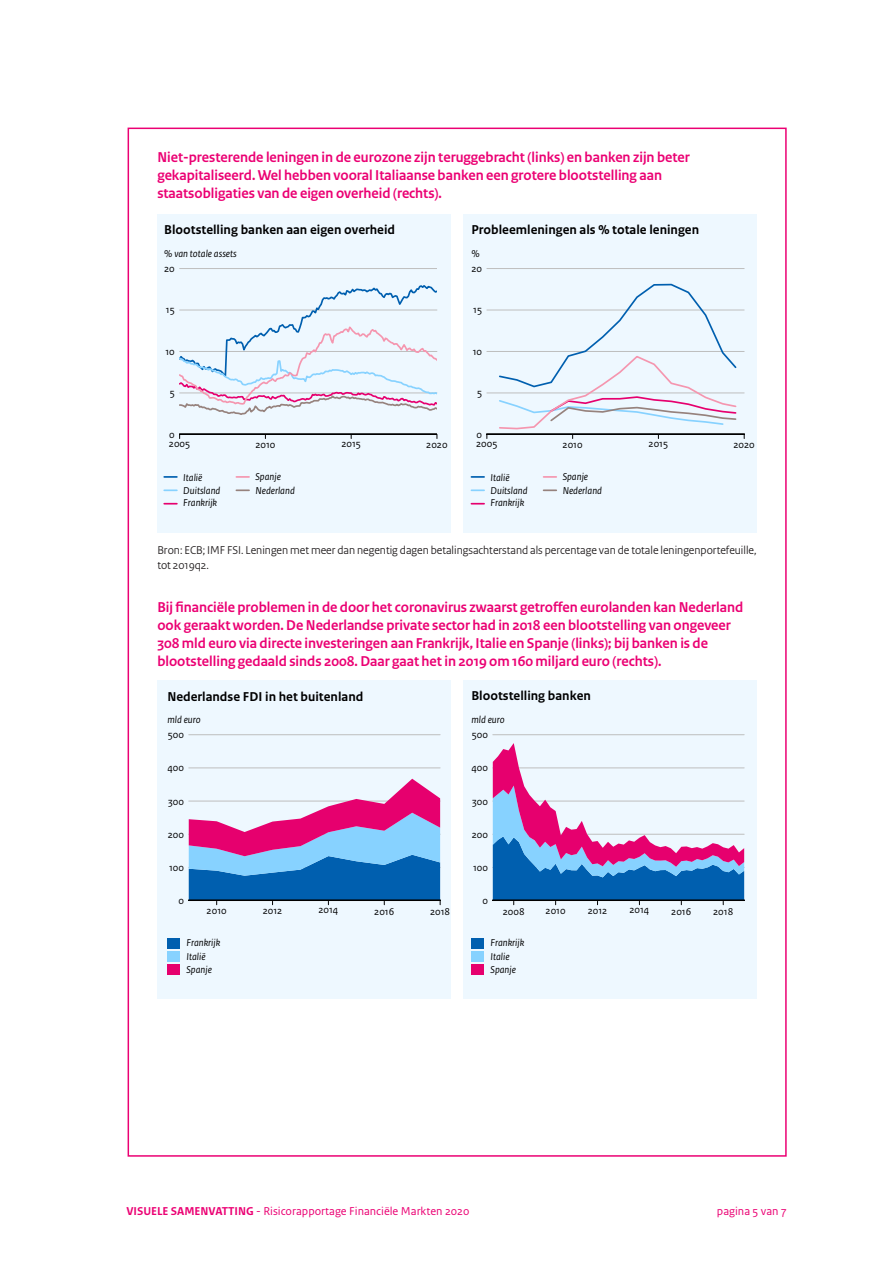
<style>
.page{position:relative;width:893px;height:1263px;background:#fff}
.page>*{position:absolute;margin:0;border:0;box-sizing:border-box;transform-origin:0 0}
.CPB_binnenwerk_kop_2{font:700 15px "Rijksoverheid Sans Heading";color:#eb0073}
.t1{font:700 13.5px "Rijksoverheid Sans Text";color:#000}
.CPB_binnenwerk_kop_2-2{font:12px/15px "Rijksoverheid Sans Heading";color:#231f20}
.t2{font:12px "Rijksoverheid Sans Text";color:#eb0073}
.t3{font:italic 10.5px/12.9px "Rijksoverheid Sans Text";color:#000}
.t4{font:10.5px "Rijksoverheid Sans Text";color:#000}
.s1{font-weight:700}
</style>
<div class="page">
<div style="left:463px;top:214px;width:294px;height:318px;background:#eef8ff"></div>
<hr style="left:487px;top:434px;width:257px;height:1px;background:#bebebe">
<hr style="left:487px;top:393px;width:257px;height:1px;background:#bebebe">
<hr style="left:487px;top:351px;width:257px;height:1px;background:#bebebe">
<hr style="left:487px;top:310px;width:257px;height:1px;background:#bebebe">
<hr style="left:487px;top:269px;width:257px;height:1px;background:#bebebe">
<svg style="left:498px;top:283px;width:240px;height:155px"></svg>
<hr style="left:487px;top:433px;width:257px;height:1px;background:#000">
<svg style="left:471px;top:476px;width:13px;height:2px"></svg>
<svg style="left:471px;top:489px;width:13px;height:2px"></svg>
<svg style="left:471px;top:503px;width:13px;height:1px"></svg>
<svg style="left:544px;top:476px;width:12px;height:2px"></svg>
<svg style="left:544px;top:489px;width:12px;height:2px"></svg>
<div style="left:463px;top:680px;width:294px;height:318px;background:#eef8ff"></div>
<hr style="left:493px;top:734px;width:251px;height:1px;background:#bebebe">
<svg style="left:493px;top:743px;width:251px;height:162px"></svg>
<hr style="left:493px;top:899px;width:251px;height:1px;background:#000">
<div style="left:471px;top:938px;width:13px;height:10px;background:#005faf"></div>
<div style="left:471px;top:951px;width:13px;height:11px;background:#87d2ff"></div>
<div style="left:471px;top:964px;width:13px;height:11px;background:#e6006e"></div>
<div style="left:157px;top:214px;width:294px;height:318px;background:#eef8ff"></div>
<hr style="left:180px;top:434px;width:257px;height:1px;background:#bebebe">
<hr style="left:180px;top:269px;width:257px;height:1px;background:#bebebe">
<svg style="left:180px;top:285px;width:257px;height:130px"></svg>
<hr style="left:180px;top:433px;width:257px;height:1px;background:#000">
<svg style="left:164px;top:476px;width:13px;height:2px"></svg>
<svg style="left:164px;top:489px;width:13px;height:2px"></svg>
<svg style="left:164px;top:503px;width:13px;height:1px"></svg>
<svg style="left:236px;top:476px;width:13px;height:2px"></svg>
<svg style="left:236px;top:489px;width:13px;height:2px"></svg>
<div style="left:157px;top:680px;width:294px;height:318px;background:#eef8ff"></div>
<hr style="left:189px;top:768px;width:251px;height:1px;background:#bebebe">
<hr style="left:189px;top:734px;width:251px;height:1px;background:#bebebe">
<svg style="left:189px;top:779px;width:252px;height:126px"></svg>
<hr style="left:189px;top:899px;width:251px;height:1px;background:#000">
<div style="left:167px;top:938px;width:13px;height:10px;background:#005faf"></div>
<div style="left:167px;top:951px;width:13px;height:11px;background:#87d2ff"></div>
<div style="left:167px;top:964px;width:13px;height:11px;background:#e6006e"></div>
<p class="CPB_binnenwerk_kop_2" style="left:157px;top:149px;width:534px">Niet-presterende leningen in de eurozone zijn teruggebracht (links) en banken zijn beter</p>
<p class="CPB_binnenwerk_kop_2" style="left:157px;top:167px;width:506px">gekapitaliseerd. Wel hebben vooral Italiaanse banken een grotere blootstelling aan</p>
<p class="CPB_binnenwerk_kop_2" style="left:157px;top:185px;width:286px">staatsobligaties van de eigen overheid (rechts).</p>
<p class="t1" style="left:164px;top:222px;width:232px">Blootstelling banken aan eigen overheid</p>
<p class="t3" style="left:164px;top:248px;width:74px">% van totale assets</p>
<p class="t1" style="left:471px;top:222px;width:229px">Probleemleningen als % totale leningen</p>
<p class="t3" style="left:471px;top:247px;width:10px">%</p>
<p class="t4" style="left:164px;top:263px;width:12px">20</p>
<p class="t4" style="left:471px;top:263px;width:12px">20</p>
<p class="t4" style="left:166px;top:304px;width:10px">15</p>
<p class="t4" style="left:473px;top:304px;width:10px">15</p>
<p class="t4" style="left:165px;top:345px;width:11px">10</p>
<p class="t4" style="left:473px;top:345px;width:11px">10</p>
<p class="t4" style="left:170px;top:387px;width:7px">5</p>
<p class="t4" style="left:477px;top:387px;width:7px">5</p>
<p class="t4" style="left:169px;top:428px;width:7px">0</p>
<p class="t4" style="left:476px;top:428px;width:7px">0</p>
<p class="t4" style="left:169px;top:437px;width:23px">2005</p>
<p class="t4" style="left:255px;top:438px;width:22px">2010</p>
<p class="t4" style="left:341px;top:437px;width:21px">2015</p>
<p class="t4" style="left:426px;top:438px;width:23px">2020</p>
<p class="t4" style="left:476px;top:437px;width:23px">2005</p>
<p class="t4" style="left:563px;top:438px;width:22px">2010</p>
<p class="t4" style="left:649px;top:437px;width:21px">2015</p>
<p class="t4" style="left:733px;top:438px;width:23px">2020</p>
<p class="t3" style="left:183px;top:471px;width:39px">Italië<br>Duitsland<br>Frankrijk</p>
<p class="t3" style="left:255px;top:469px;width:41px;line-height:14.4px">Spanje<br>Nederland</p>
<p class="t3" style="left:490px;top:471px;width:39px">Italië<br>Duitsland<br>Frankrijk</p>
<p class="t3" style="left:563px;top:469px;width:41px;line-height:14.4px">Spanje<br>Nederland</p>
<p class="CPB_binnenwerk_kop_2-2" style="left:157px;top:543px;width:601px">Bron: ECB; IMF FSI. Leningen met meer dan negentig dagen betalingsachterstand als percentage van de totale leningenportefeuille, tot 2019q2.</p>
<p class="CPB_binnenwerk_kop_2" style="left:157px;top:599px;width:587px">Bij financiële problemen in de door het coronavirus zwaarst getroffen eurolanden kan Nederland</p>
<p class="CPB_binnenwerk_kop_2" style="left:157px;top:617px;width:575px">ook geraakt worden. De Nederlandse private sector had in 2018 een blootstelling van ongeveer</p>
<p class="CPB_binnenwerk_kop_2" style="left:157px;top:635px;width:552px">308 mld euro via directe investeringen aan Frankrijk, Italie en Spanje (links); bij banken is de</p>
<p class="CPB_binnenwerk_kop_2" style="left:157px;top:653px;width:506px">blootstelling gedaald sinds 2008. Daar gaat het in 2019 om 160 miljard euro (rechts).</p>
<p class="t1" style="left:167px;top:689px;width:197px">Nederlandse FDI in het buitenland</p>
<p class="t3" style="left:167px;top:714px;width:35px">mld euro</p>
<p class="t1" style="left:471px;top:688px;width:121px">Blootstelling banken</p>
<p class="t3" style="left:471px;top:714px;width:35px">mld euro</p>
<p class="t4" style="left:168px;top:729px;width:18px">500</p>
<p class="t4" style="left:472px;top:729px;width:18px">500</p>
<p class="t4" style="left:167px;top:762px;width:18px">400</p>
<p class="t4" style="left:471px;top:762px;width:18px">400</p>
<p class="t4" style="left:168px;top:795px;width:17px">300</p>
<p class="t4" style="left:472px;top:795px;width:17px">300</p>
<p class="t4" style="left:168px;top:828px;width:18px">200</p>
<p class="t4" style="left:472px;top:828px;width:18px">200</p>
<p class="t4" style="left:169px;top:861px;width:16px">100</p>
<p class="t4" style="left:473px;top:861px;width:16px">100</p>
<p class="t4" style="left:178px;top:894px;width:7px">0</p>
<p class="t4" style="left:482px;top:894px;width:7px">0</p>
<p class="t4" style="left:207px;top:904px;width:22px">2010</p>
<p class="t4" style="left:263px;top:904px;width:21px">2012</p>
<p class="t4" style="left:318px;top:903px;width:21px">2014</p>
<p class="t4" style="left:374px;top:905px;width:22px">2016</p>
<p class="t4" style="left:430px;top:905px;width:22px">2018</p>
<p class="t4" style="left:503px;top:905px;width:23px">2008</p>
<p class="t4" style="left:546px;top:904px;width:22px">2010</p>
<p class="t4" style="left:588px;top:904px;width:21px">2012</p>
<p class="t4" style="left:629px;top:903px;width:21px">2014</p>
<p class="t4" style="left:671px;top:905px;width:22px">2016</p>
<p class="t4" style="left:713px;top:905px;width:22px">2018</p>
<p class="t3" style="left:186px;top:935px;width:35px;line-height:14.4px">Frankrijk<br>Italië</p>
<p class="t3" style="left:186px;top:963px;width:27px">Spanje</p>
<p class="t3" style="left:490px;top:935px;width:35px;line-height:14.4px">Frankrijk<br>Italie</p>
<p class="t3" style="left:490px;top:963px;width:27px">Spanje</p>
<p class="t2" style="left:126px;top:1204px;width:344px"><span class="s1">VISUELE SAMENVATTING</span> - Risicorapportage Financiële Markten 2020</p>
<p class="t2" style="left:717px;top:1204px;width:71px">pagina 5 van 7</p>
</div>
